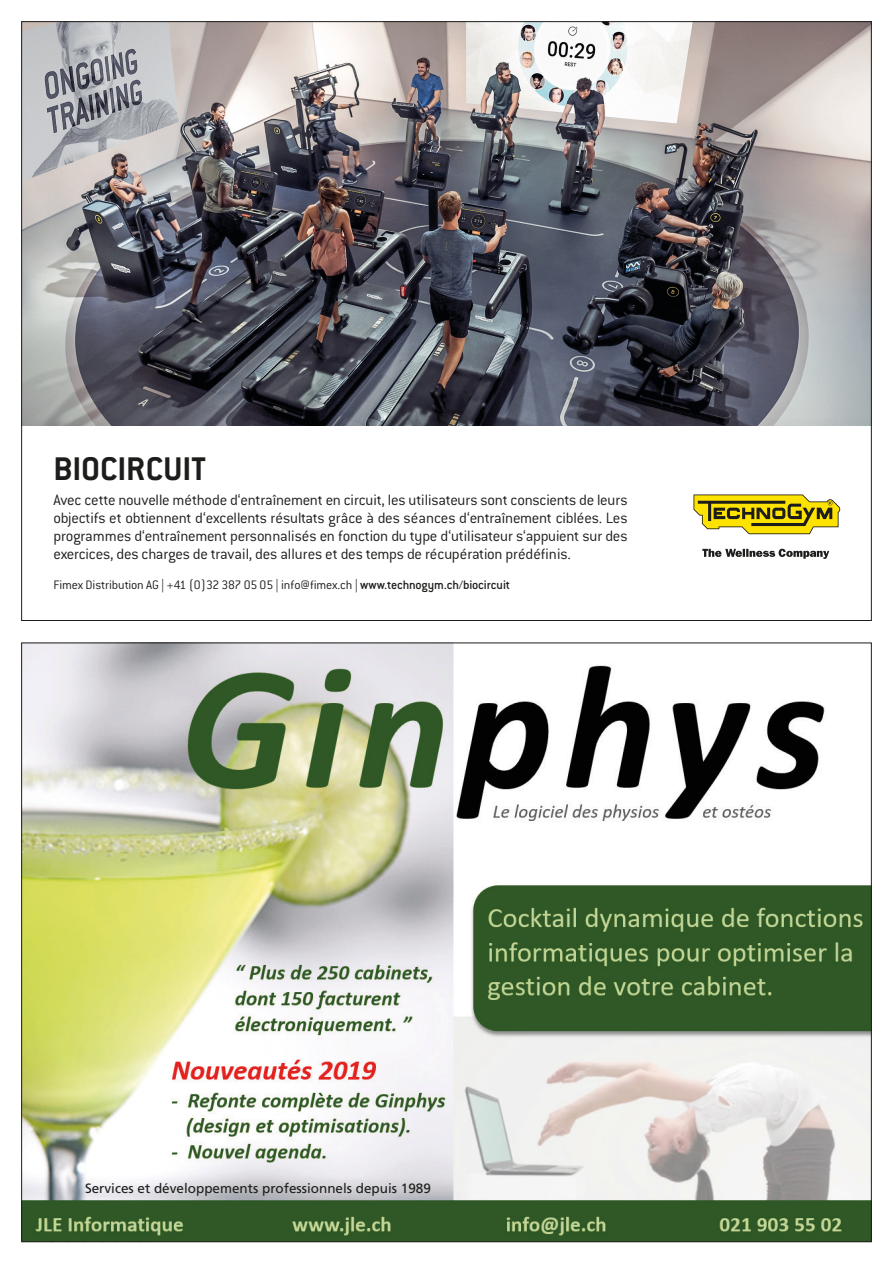
<style>
.page{position:relative;width:893px;height:1263px;background:#fff}
.page>*{position:absolute;margin:0;border:0;box-sizing:border-box;transform-origin:0 0}
.t1{font:700 36px "Conduit ITC Std";color:#1d1d1b}
.t2{font:300 16.5px/18px "Conduit ITC Std";letter-spacing:-.01em;color:#1d1d1b;text-align:justify}
.t3{font:300 13.5px "Conduit ITC Std";letter-spacing:-.015em;color:#1d1d1b}
.t4{font:13.5px "Frutiger";color:#1d1d1b}
.s1{font-weight:500}
</style>
<div class="page">
<img style="left:23px;top:23px;width:847px;height:403px">
<svg style="left:702px;top:549px;width:127px;height:10px"></svg>
<svg style="left:694px;top:494px;width:146px;height:40px;background:#c1b130"></svg>
<img style="left:23px;top:644px;width:847px;height:596px">
<p class="t1" style="left:54px;top:447px;width:154px">BIOCIRCUIT</p>
<p class="t2" style="left:54px;top:490px;width:576px">Avec cette nouvelle méthode d‘entraînement en circuit, les utilisateurs sont conscients de leurs objectifs et obtiennent d‘excellents résultats grâce à des séances d‘entraînement ciblées. Les programmes d‘entraînement personnalisés en fonction du type d‘utilisateur s‘appuient sur des exercices, des charges de travail, des allures et des temps de récupération prédéfinis.</p>
<p class="t3" style="left:54px;top:577px;width:458px">Fimex Distribution AG | +41 (0)32 387 05 05 | info@fimex.ch | <span class="s1">www.technogym.ch/biocircuit</span></p>
<p class="t4" style="left:85px;top:1180px;width:347px">Services et développements professionnels depuis 1989</p>
</div>
